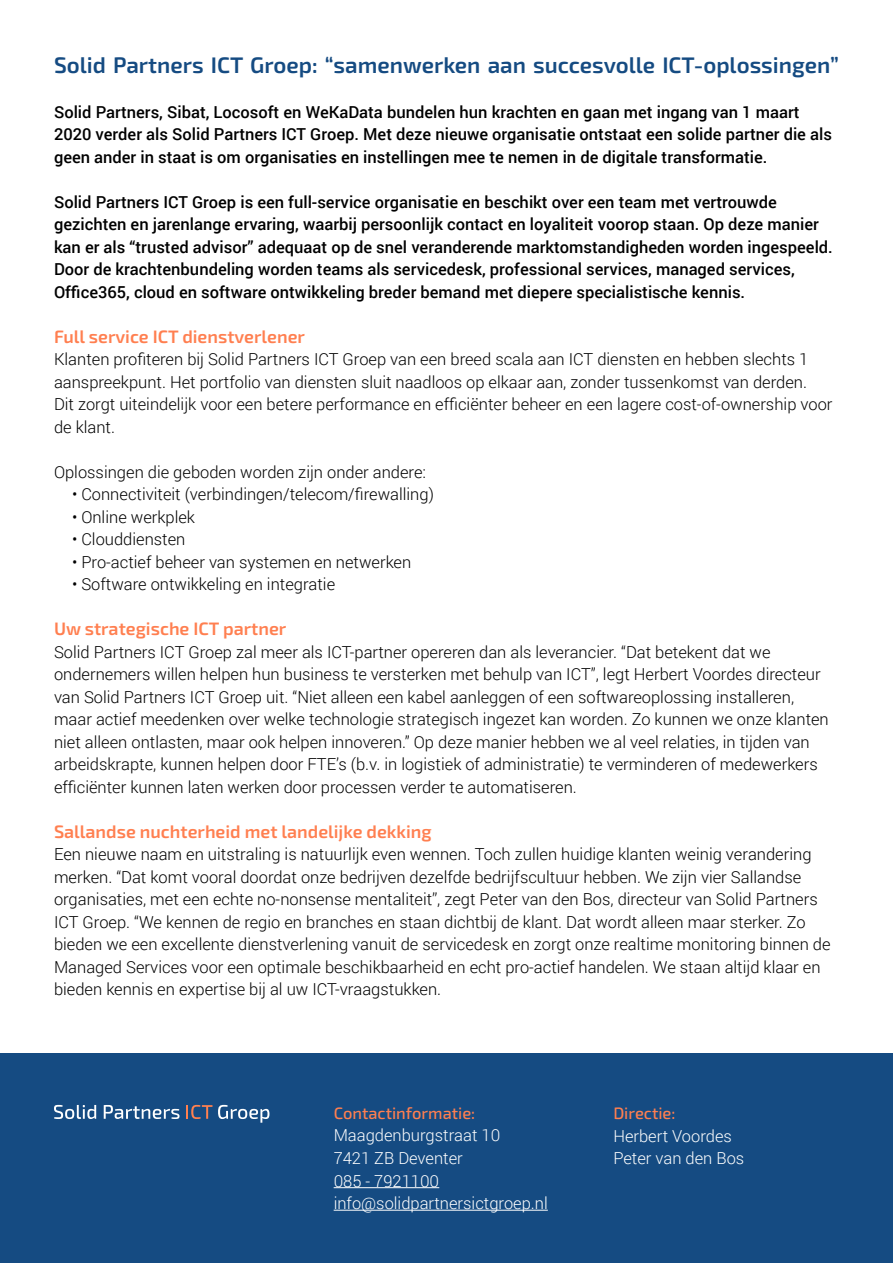
<style>
.page{position:relative;width:893px;height:1263px;background:#fff}
.page>*{position:absolute;margin:0;border:0;box-sizing:border-box;transform-origin:0 0}
.t1{font:600 22.5px "Exo 2";color:#154b82}
.t2{font:600 18px "Exo 2";color:#ff7f50}
.t3{font:300 16.5px/22.5px "Roboto";color:#000}
.t4{font:500 16.5px/22.5px "Roboto";color:#000}
.t5{font:300 16.5px/22.5px "Roboto";color:#fff}
.t6{font:500 16.5px "Exo 2";color:#ff7f50}
</style>
<div class="page">
<div style="left:0;top:1053px;width:893px;height:210px;background:#154b82"></div>
<hr style="left:334px;top:1187px;width:105px;height:1px;background:#fff">
<hr style="left:334px;top:1210px;width:214px;height:1px;background:#fff">
<svg style="left:54px;top:1105px;width:42px;height:14px"></svg>
<svg style="left:104px;top:1105px;width:75px;height:14px"></svg>
<svg style="left:186px;top:1105px;width:26px;height:14px"></svg>
<svg style="left:218px;top:1105px;width:51px;height:18px"></svg>
<h1 class="t1" style="left:54px;top:48px;width:786px">Solid Partners ICT Groep: “samenwerken aan succesvolle ICT-oplossingen”</h1>
<p class="t4" style="left:54px;top:100px;width:779px">Solid Partners, Sibat, Locosoft en WeKaData bundelen hun krachten en gaan met ingang van 1 maart<br>2020 verder als Solid Partners ICT Groep. Met deze nieuwe organisatie ontstaat een solide partner die als geen ander in staat is om organisaties en instellingen mee te nemen in de digitale transformatie.</p>
<p class="t4" style="left:54px;top:190px;width:780px">Solid Partners ICT Groep is een full-service organisatie en beschikt over een team met vertrouwde gezichten en jarenlange ervaring, waarbij persoonlijk contact en loyaliteit voorop staan. Op deze manier kan er als “trusted advisor” adequaat op de snel veranderende marktomstandigheden worden ingespeeld.<br>Door de krachtenbundeling worden teams als servicedesk, professional services, managed services, Office365, cloud en software ontwikkeling breder bemand met diepere specialistische kennis.</p>
<p class="t2" style="left:54px;top:323px;width:252px">Full service ICT dienstverlener</p>
<p class="t3" style="left:54px;top:348px;width:780px">Klanten profiteren bij Solid Partners ICT Groep van een breed scala aan ICT diensten en hebben slechts 1 aanspreekpunt. Het portfolio van diensten sluit naadloos op elkaar aan, zonder tussenkomst van derden.<br>Dit zorgt uiteindelijk voor een betere performance en efficiënter beheer en een lagere cost-of-ownership voor de klant.</p>
<p class="t3" style="left:54px;top:460px;width:374px">Oplossingen die geboden worden zijn onder andere:</p>
<p class="t3" style="left:72px;top:483px;width:363px">• Connectiviteit (verbindingen/telecom/firewalling)</p>
<p class="t3" style="left:72px;top:505px;width:125px">• Online werkplek</p>
<p class="t3" style="left:72px;top:528px;width:115px">• Clouddiensten</p>
<p class="t3" style="left:72px;top:550px;width:341px">• Pro-actief beheer van systemen en netwerken</p>
<p class="t3" style="left:72px;top:573px;width:265px">• Software ontwikkeling en integratie</p>
<p class="t2" style="left:54px;top:616px;width:234px">Uw strategische ICT partner</p>
<p class="t3" style="left:54px;top:640px;width:776px">Solid Partners ICT Groep zal meer als ICT-partner opereren dan als leverancier. “Dat betekent dat we ondernemers willen helpen hun business te versterken met behulp van ICT’’, legt Herbert Voordes directeur van Solid Partners ICT Groep uit. “Niet alleen een kabel aanleggen of een softwareoplossing installeren, maar actief meedenken over welke technologie strategisch ingezet kan worden. Zo kunnen we onze klanten niet alleen ontlasten, maar ook helpen innoveren.” Op deze manier hebben we al veel relaties, in tijden van arbeidskrapte, kunnen helpen door FTE’s (b.v. in logistiek of administratie) te verminderen of medewerkers efficiënter kunnen laten werken door processen verder te automatiseren.</p>
<p class="t2" style="left:54px;top:818px;width:379px">Sallandse nuchterheid met landelijke dekking</p>
<p class="t3" style="left:54px;top:843px;width:778px">Een nieuwe naam en uitstraling is natuurlijk even wennen. Toch zullen huidige klanten weinig verandering merken. “Dat komt vooral doordat onze bedrijven dezelfde bedrijfscultuur hebben. We zijn vier Sallandse organisaties, met een echte no-nonsense mentaliteit’’, zegt Peter van den Bos, directeur van Solid Partners ICT Groep. “We kennen de regio en branches en staan dichtbij de klant. Dat wordt alleen maar sterker. Zo bieden we een excellente dienstverlening vanuit de servicedesk en zorgt onze realtime monitoring binnen de Managed Services voor een optimale beschikbaarheid en echt pro-actief handelen. We staan altijd klaar en bieden kennis en expertise bij al uw ICT-vraagstukken.</p>
<p class="t6" style="left:334px;top:1101px;width:143px">Contactinformatie:</p>
<p class="t5" style="left:334px;top:1124px;width:216px">Maagdenburgstraat 10<br>7421 ZB Deventer<br>085 - 7921100 info@solidpartnersictgroep.nl</p>
<p class="t6" style="left:613px;top:1101px;width:64px">Directie:</p>
<p class="t5" style="left:613px;top:1124px;width:132px">Herbert Voordes<br>Peter van den Bos</p>
</div>
